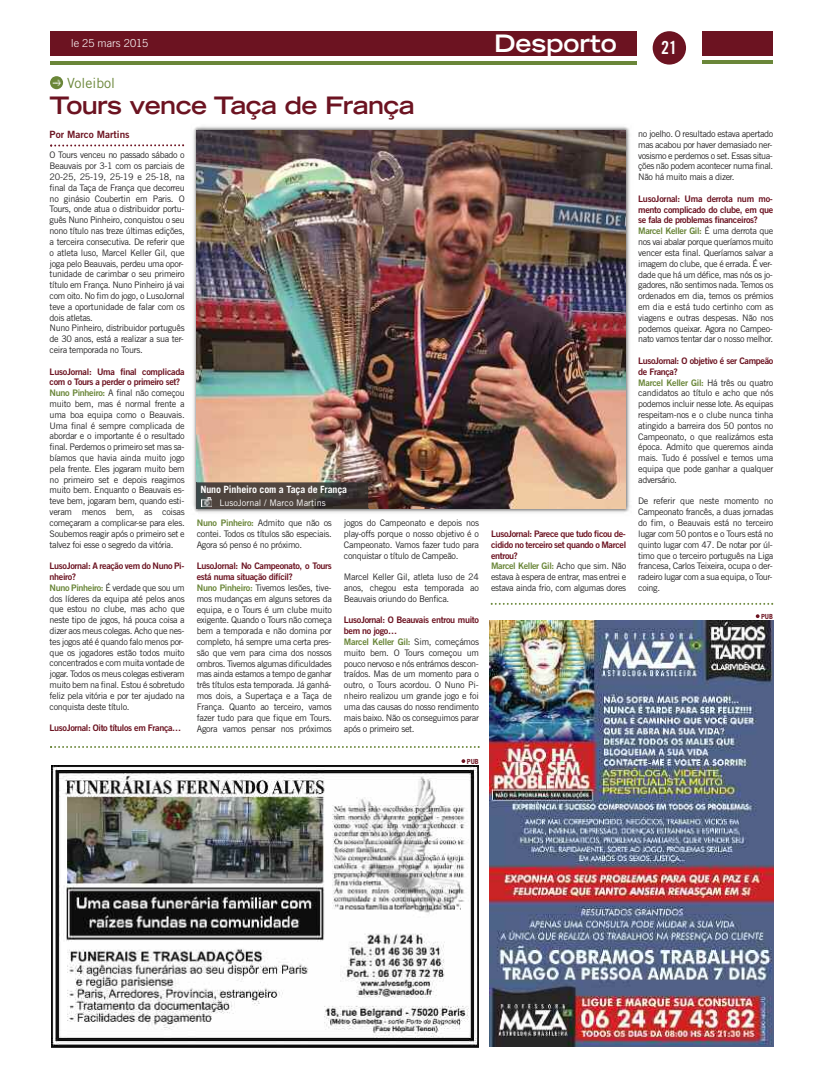
<style>
.page{position:relative;width:823px;height:1078px;background:#fff}
.page>*{position:absolute;margin:0;border:0;box-sizing:border-box;transform-origin:0 0}
.t1{font:700 expanded 24px "Trade Gothic LT";letter-spacing:-.025em;color:#6c1321}
.t2{font:700 expanded 24px "Trade Gothic LT";color:#fff}
.t3{font:18px "Trade Gothic LT Bold Cond Twenty";color:#fff}
.t4{font:14px "Trade Gothic LT";color:#6a8639}
.t5{font:300 11px "Trade Gothic LT";color:#fff}
.t6{font:700 10px "Trade Gothic LT";letter-spacing:-.015em;color:#fff}
.t7{font:10px "Trade Gothic LT Bold Two";color:#6c1321}
.t8{font:9px/10.8px "Trade Gothic LT";letter-spacing:-.04em;color:#272627;text-align:justify}
.t9{font:9px/10.8px "Trade Gothic LT Bold Two";letter-spacing:-.04em;color:#6c1321}
.t10{font:9px "Trade Gothic LT";color:#fff}
.t11{font:700 7px "Trade Gothic LT";color:#6c1321}
.s1{font-family:"Trade Gothic LT Bold Two";color:#6a8639}
.s2{color:#6a8639}
.s3{font-family:"Trade Gothic LT";color:#272627}
</style>
<div class="page">
<div style="left:50px;top:31px;width:586px;height:25px;background:#6c1321"></div>
<hr style="left:50px;top:61px;width:586px;height:3px;background:#6a8639">
<div style="left:702px;top:31px;width:70px;height:25px;background:#6c1321"></div>
<hr style="left:702px;top:60px;width:70px;height:4px;background:#6a8639">
<div style="left:652px;top:31px;width:33px;height:34px;background:#6c1321;border-radius:50%"></div>
<svg style="left:50px;top:76px;width:13px;height:13px"></svg>
<svg style="left:52px;top:78px;width:10px;height:8px"></svg>
<svg style="left:50px;top:144px;width:134px;height:2px"></svg>
<svg style="left:50px;top:746px;width:429px;height:1px"></svg>
<img style="left:51px;top:765px;width:427px;height:282px">
<img style="left:489px;top:620px;width:283px;height:426px">
<svg style="left:490px;top:602px;width:282px;height:2px"></svg>
<svg style="left:755px;top:614px;width:4px;height:4px"></svg>
<img style="left:193px;top:126px;width:437px;height:387px">
<img style="left:196px;top:130px;width:429px;height:378px">
<img style="left:196px;top:508px;width:172px;height:1px">
<img style="left:211px;top:482px;width:157px;height:26px">
<svg style="left:196px;top:482px;width:15px;height:26px"></svg>
<p class="t5" style="left:71px;top:37px;width:79px">le 25 mars 2015</p>
<h3 class="t4" style="left:67px;top:74px;width:49px">Voleibol</h3>
<h1 class="t1" style="left:50px;top:90px;width:366px">Tours vence Taça de França</h1>
<p class="t8" style="left:50px;top:150px;width:136px;text-align:left">O Tours venceu no passado sábado o Beauvais por 3-1 com os parciais de 20-25, 25-19, 25-19 e 25-18, na final da Taça de França que decorreu no ginásio Coubertin em Paris. O Tours, onde atua o distribuidor portu&shy;guês Nuno Pinheiro, conquistou o seu nono título nas treze últimas edições, a terceira consecutiva. De referir que o atleta luso, Marcel Keller Gil, que joga pelo Beauvais, perdeu uma opor&shy;tunidade de carimbar o seu primeiro título em França. Nuno Pinheiro já vai com oito. No fim do jogo, o LusoJornal teve a oportunidade de falar com os dois atletas.<br>Nuno Pinheiro, distribuidor português de 30 anos, está a realizar a sua ter&shy;ceira temporada no Tours.</p>
<p class="t9" style="left:50px;top:366px;width:136px">LusoJornal: Uma final complicada com o Tours a perder o primeiro set?</p>
<p class="t8" style="left:50px;top:387px;width:136px"><span class="s1">Nuno Pinheiro:</span> A final não começou muito bem, mas é normal frente a uma boa equipa como o Beauvais.<br>Uma final é sempre complicada de abordar e o importante é o resultado final. Perdemos o primeiro set mas sa&shy;bíamos que havia ainda muito jogo pela frente. Eles jogaram muito bem no primeiro set e depois reagimos muito bem. Enquanto o Beauvais es&shy;teve bem, jogaram bem, quando esti&shy;veram menos bem, as coisas começaram a complicar-se para eles.<br>Soubemos reagir após o primeiro set e talvez foi esse o segredo da vitória.</p>
<p class="t9" style="left:50px;top:560px;width:136px">LusoJornal: A reação vem do Nuno Pi&shy;nheiro?</p>
<p class="t8" style="left:50px;top:582px;width:136px"><span class="s1">Nuno Pinheiro:</span> É verdade que sou um dos líderes da equipa até pelos anos que estou no clube, mas acho que neste tipo de jogos, há pouca coisa a dizer aos meus colegas. Acho que nes&shy;tes jogos até é quando falo menos por&shy;que os jogadores estão todos muito concentrados e com muita vontade de jogar. Todos os meus colegas estiveram muito bem na final. Estou é sobretudo feliz pela vitória e por ter ajudado na conquista deste título.</p>
<p class="t9" style="left:50px;top:722px;width:133px">LusoJornal: Oito títulos em França…</p>
<p class="t7" style="left:50px;top:128px;width:81px">Por Marco Martins</p>
<p class="t6" style="left:200px;top:482px;width:148px">Nuno Pinheiro com a Taça de França</p>
<p class="t10" style="left:219px;top:497px;width:108px">LusoJornal / Marco Martins</p>
<p class="t8" style="left:197px;top:517px;width:136px"><span class="s1">Nuno Pinheiro:</span> Admito que não os contei. Todos os títulos são especiais.<br>Agora só penso é no próximo.</p>
<p class="t9" style="left:197px;top:560px;width:136px">LusoJornal: No Campeonato, o Tours está numa situação difícil?</p>
<p class="t8" style="left:197px;top:582px;width:136px"><span class="s1">Nuno Pinheiro:</span> Tivemos lesões, tive&shy;mos mudanças em alguns setores da equipa, e o Tours é um clube muito exigente. Quando o Tours não começa bem a temporada e não domina por completo, há sempre uma certa pres&shy;são que vem para cima dos nossos ombros. Tivemos algumas dificuldades mas ainda estamos a tempo de ganhar três títulos esta temporada. Já ganhá&shy;mos dois, a Supertaça e a Taça de França. Quanto ao terceiro, vamos fazer tudo para que fique em Tours.<br>Agora vamos pensar nos próximos</p>
<p class="t8" style="left:344px;top:517px;width:136px">jogos do Campeonato e depois nos play-offs porque o nosso objetivo é o Campeonato. Vamos fazer tudo para conquistar o título de Campeão.</p>
<p class="t8" style="left:344px;top:571px;width:136px">Marcel Keller Gil, atleta luso de 24 anos, chegou esta temporada ao Beauvais oriundo do Benfica.</p>
<p class="t9" style="left:344px;top:614px;width:136px">LusoJornal: O Beauvais entrou muito bem no jogo…<br><span class="s2">Marcel Keller Gil:</span> <span class="s3">Sim, começámos</span></p>
<p class="t8" style="left:344px;top:647px;width:136px">muito bem. O Tours começou um pouco nervoso e nós entrámos descon&shy;traídos. Mas de um momento para o outro, o Tours acordou. O Nuno Pi&shy;nheiro realizou um grande jogo e foi uma das causas do nosso rendimento mais baixo. Não os conseguimos parar após o primeiro set.</p>
<p class="t11" style="left:466px;top:756px;width:14px">PUB</p>
<h1 class="t2" style="left:494px;top:28px;width:124px">Desporto</h1>
<h2 class="t3" style="left:660px;top:37px;width:17px">21</h2>
<p class="t9" style="left:491px;top:528px;width:136px">LusoJornal: Parece que tudo ficou de&shy;cidido no terceiro set quando o Marcel entrou?<br><span class="s2">Marcel Keller Gil:</span> <span class="s3">Acho que sim. Não</span></p>
<p class="t8" style="left:491px;top:571px;width:136px">estava à espera de entrar, mas entrei e estava ainda frio, com algumas dores</p>
<p class="t8" style="left:637px;top:128px;width:136px">no joelho. O resultado estava apertado mas acabou por haver demasiado ner&shy;vosismo e perdemos o set. Essas situa&shy;ções não podem acontecer numa final.<br>Não há muito mais a dizer.</p>
<p class="t9" style="left:637px;top:193px;width:136px">LusoJornal: Uma derrota num mo&shy;mento complicado do clube, em que se fala de problemas financeiros?<br><span class="s2">Marcel Keller Gil:</span> <span class="s3">É uma derrota que</span></p>
<p class="t8" style="left:637px;top:236px;width:136px">nos vai abalar porque queríamos muito vencer esta final. Queríamos salvar a imagem do clube, que é errada. É ver&shy;dade que há um défice, mas nós os jo&shy;gadores, não sentimos nada. Temos os ordenados em dia, temos os prémios em dia e está tudo certinho com as viagens e outras despesas. Não nos podemos queixar. Agora no Campeo&shy;nato vamos tentar dar o nosso melhor.</p>
<p class="t9" style="left:637px;top:355px;width:136px">LusoJornal: O objetivo é ser Campeão de França?<br><span class="s2">Marcel Keller Gil:</span> <span class="s3">Há três ou quatro</span></p>
<p class="t8" style="left:637px;top:387px;width:136px">candidatos ao título e acho que nós podemos incluir nesse lote. As equipas respeitam-nos e o clube nunca tinha atingido a barreira dos 50 pontos no Campeonato, o que realizámos esta época. Admito que queremos ainda mais. Tudo é possível e temos uma equipa que pode ganhar a qualquer adversário.</p>
<p class="t8" style="left:637px;top:495px;width:136px">De referir que neste momento no Campeonato francês, a duas jornadas do fim, o Beauvais está no terceiro lugar com 50 pontos e o Tours está no quinto lugar com 47. De notar por úl&shy;timo que o terceiro português na Liga francesa, Carlos Teixeira, ocupa o der&shy;radeiro lugar com a sua equipa, o Tour&shy;coing.</p>
<p class="t11" style="left:760px;top:612px;width:14px">PUB</p>
</div>
